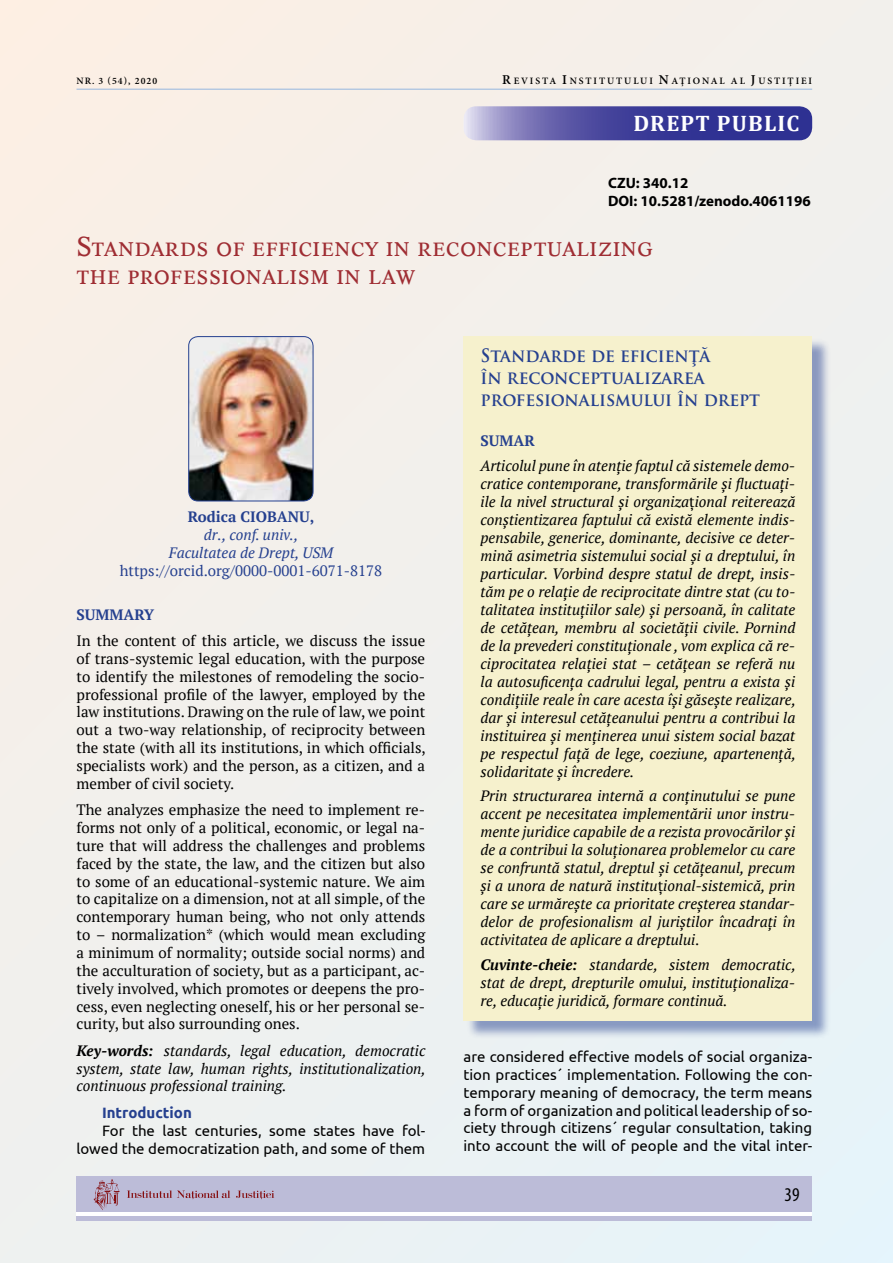
<style>
.page{position:relative;width:893px;height:1263px;background:#f2f0ec}
.page>*{position:absolute;margin:0;border:0;box-sizing:border-box;transform-origin:0 0}
.t1{font:28.5px/28.5px "Lyon Caps";color:#9f2d33}
.t2{font:700 22.5px "Cambria";letter-spacing:.05em;color:#fff}
.t3{font:condensed 19.5px "Myriad Pro";color:#000}
.t4{font:700 18px/21.9px "Trajan Pro";color:#25408f;scale:.95 1}
.t5{font:italic 15px/18px "PT Serif";color:#000;text-align:justify}
.t6{font:15px/17.9px "PT Serif";color:#000;text-align:justify}
.t7{font:15px/17.9px "Ubuntu";color:#000;text-align:right}
.t8{font:15px "PT Serif";color:#25408f}
.t9{font:italic 15px/18px "PT Serif";color:#25408f;text-align:center}
.t10{font:700 15px/18px "Myriad Pro";color:#000}
.t11{font:700 15px "PT Serif";color:#25408f}
.t12{font:700 15px "Ubuntu";color:#25408f}
.t13{font:600 9.75px "Minion Pro";letter-spacing:.195em;color:#000}
.s1{font-size:13.5px}
.s2{font-weight:700}
.s3{font-style:normal}
</style>
<div class="page">
<hr style="left:77px;top:89px;width:735px;height:1px;background:#95b6df">
<div style="left:77px;top:1176px;width:735px;height:45px;background:#bcbcd8"></div>
<hr style="left:77px;top:1213px;width:735px;height:3px;background:#fff">
<svg style="left:127px;top:1190px;width:103px;height:9px"></svg>
<svg style="left:236px;top:1190px;width:38px;height:9px"></svg>
<svg style="left:94px;top:1179px;width:26px;height:31px"></svg>
<svg style="left:467px;top:106px;width:345px;height:34px"></svg>
<img style="left:189px;top:337px;width:124px;height:164px">
<div style="left:188px;top:336px;width:125px;height:165px;border:1px solid #25408f;border-radius:9px"></div>
<div style="left:466px;top:338px;width:365px;height:701px;background:#25408f;opacity:.5"></div>
<div style="left:463px;top:336px;width:349px;height:685px;background:#f6f1cd"></div>
<p class="t13" style="left:77px;top:74px;width:82px">NR. 3 (54), 2020</p>
<p class="t13" style="left:502px;top:74px;width:311px"><span class="s1">R</span>EVISTA <span class="s1">I</span>NSTITUTULUI <span class="s1">N</span>AŢIONAL AL <span class="s1">J</span>USTIŢIEI</p>
<h2 class="t2" style="left:633px;top:108px;width:168px">DREPT PUBLIC</h2>
<p class="t10" style="left:608px;top:173px;width:204px">CZU: 340.12<br>DOI: 10.5281/zenodo.4061196</p>
<h1 class="t1" style="left:77px;top:232px;width:578px">Standards of efficiency in reconceptualizing the professionalism in law</h1>
<p class="t11" style="left:188px;top:507px;width:128px">Rodica CIOBANU,</p>
<p class="t9" style="left:169px;top:526px;width:166px">dr., conf. univ.,<br>Facultatea de Drept, USM</p>
<p class="t8" style="left:120px;top:561px;width:264px">https://orcid.org/0000-0001-6071-8178</p>
<p class="t11" style="left:77px;top:604px;width:79px">SUMMARY</p>
<p class="t6" style="left:77px;top:632px;width:351px">In the content of this article, we discuss the issue of trans-systemic legal education, with the purpose to identify the milestones of remodeling the socio&shy;professional profile of the lawyer, employed by the law institutions. Drawing on the rule of law, we point out a two-way relationship, of reciprocity between the state (with all its institutions, in which officials, specialists work) and the person, as a citizen, and a member of civil society.</p>
<p class="t6" style="left:77px;top:801px;width:350px">The analyzes emphasize the need to implement re&shy;forms not only of a political, economic, or legal na&shy;ture that will address the challenges and problems faced by the state, the law, and the citizen but also to some of an educational-systemic nature. We aim to capitalize on a dimension, not at all simple, of the contemporary human being, who not only attends to – normalization* (which would mean excluding a minimum of normality; outside social norms) and the acculturation of society, but as a participant, ac&shy;tively involved, which promotes or deepens the pro&shy;cess, even neglecting oneself, his or her personal se&shy;curity, but also surrounding ones.</p>
<p class="t5" style="left:77px;top:1041px;width:351px"><span class="s2">Key-words:</span> standards, legal education, democratic system, state law, human rights, institutionalization, continuous professional training.</p>
<p class="t12" style="left:102px;top:1103px;width:91px">Introduction</p>
<p class="t7" style="left:77px;top:1121px;width:350px">For the last centuries, some states have fol&shy;lowed the democratization path, and some of them</p>
<p class="t4" style="left:480px;top:345px;width:296px">STANDARDE DE EFICIENŢĂ<br>ÎN RECONCEPTUALIZAREA<br>PROFESIONALISMULUI ÎN DREPT</p>
<p class="t11" style="left:480px;top:431px;width:56px">SUMAR</p>
<p class="t5" style="left:480px;top:456px;width:317px">Articolul pune în atenţie faptul că sistemele demo&shy;cratice contemporane, transformările și fluctuaţi&shy;ile la nivel structural și organiza<span class="s3">ţ</span>ional reiterează conștientizarea faptului că există elemente indis&shy;pensabile, generice, dominante, decisive ce deter&shy;mină asimetria sistemului social și a dreptului, în particular. Vorbind despre statul de drept, insis&shy;tăm pe o relaţie de reciprocitate dintre stat (cu to&shy;talitatea instituţiilor sale) și persoană, în calitate de cetăţean, membru al societăţii civile. Pornind de la prevederi constituţionale , vom explica că re&shy;ciprocitatea relaţiei stat – cetăţean se referă nu la autosuficenţa cadrului legal, pentru a exista și condiţiile reale în care acesta își găsește realizare, dar și interesul cetăţeanului pentru a contribui la instituirea și menţinerea unui sistem social bazat pe respectul faţă de lege, coeziune, apartenenţă, solidaritate și încredere.</p>
<p class="t5" style="left:480px;top:787px;width:316px">Prin structurarea internă a conţinutului se pune accent pe necesitatea implementării unor instru&shy;mente juridice capabile de a rezista provocărilor și de a contribui la soluţionarea problemelor cu care se confruntă statul, dreptul și cetăţeanul, precum și a unora de natură institu<span class="s3">ţ</span>ional-sistemică, prin care se urmărește ca prioritate creșterea standar&shy;delor de profesionalism al juriștilor încadraţi în activitatea de aplicare a dreptului<span class="s3">.</span></p>
<p class="t5" style="left:480px;top:955px;width:317px"><span class="s2">Cuvinte-cheie:</span> standarde, sistem democratic, stat de drept, drepturile omului, instituţionaliza&shy;re, educaţie juridică, formare continuă.</p>
<p class="t7" style="left:463px;top:1047px;width:350px;text-align:justify">are considered effective models of social organiza&shy;tion practices´ implementation. Following the con&shy;temporary meaning of democracy, the term means a form of organization and political leadership of so&shy;ciety through citizens´ regular consultation, taking into account the will of people and the vital inter-</p>
<h3 class="t3" style="left:784px;top:1183px;width:17px">39</h3>
</div>
